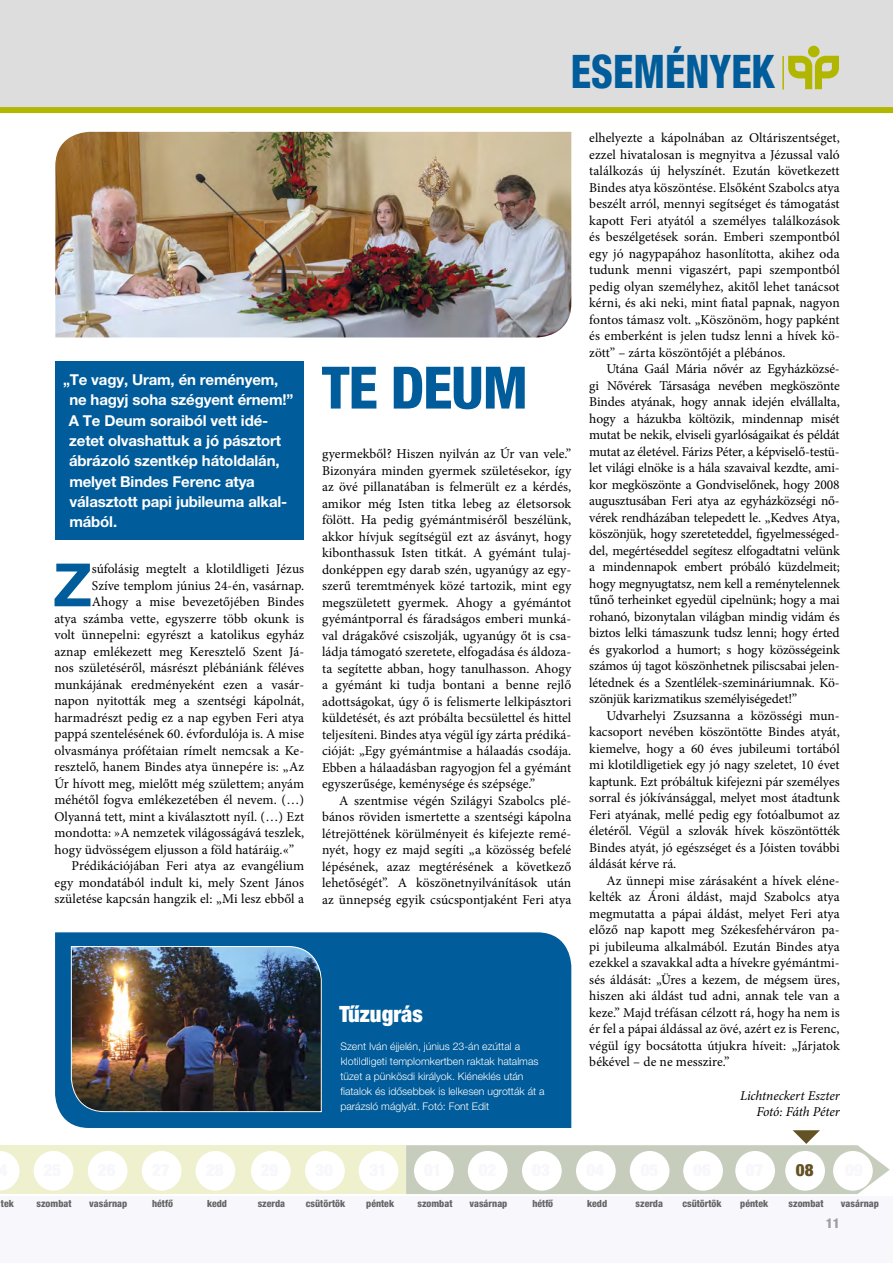
<style>
.page{position:relative;width:893px;height:1263px;background:#fff}
.page>*{position:absolute;margin:0;border:0;box-sizing:border-box;transform-origin:0 0}
.t1{font:700 59.7px "Helvetica Neue LT Pro";color:#005c9a}
.t2{font:800 condensed 58.5px "Helvetica Neue LT Pro";letter-spacing:-.02em;color:#005c9a}
.t3{font:800 condensed 46.35px "Helvetica Neue LT Pro";color:#005c9a;scale:.88 1}
.t4{font:900 condensed 22.5px "Helvetica Neue LT Pro";color:#fff}
.t5{font:900 condensed 16.95px "Helvetica Neue LT Pro";color:#625224}
.t6{font:700 15px/20.4px "Helvetica Neue LT Pro";letter-spacing:-.01em;color:#fff}
.t7{font:13.5px/16.5px "Minion Pro";letter-spacing:.005em;color:#000;text-align:justify}
.t8{font:italic 13.5px/16.5px "Minion Pro";letter-spacing:-.01em;color:#000;text-align:right}
.t9{font:800 condensed 13.5px "Helvetica Neue LT Pro";color:#98989b}
.t10{font:800 condensed 13.5px "Helvetica Neue LT Pro";color:#9d9d9c}
.t11{font:300 10.5px/15px "Helvetica Neue LT Pro";color:#fff}
.t12{font:800 condensed 9.9px "Helvetica Neue LT Pro";color:#656566}
</style>
<div class="page">
<div style="left:0;top:0;width:893px;height:107px;background:#ddd"></div>
<div style="left:808px;top:46px;width:12px;height:11px;background:#b1b700;border-radius:50%"></div>
<svg style="left:788px;top:56px;width:51px;height:33px"></svg>
<div style="left:0;top:107px;width:893px;height:6px;background:#b1b700"></div>
<div style="left:55px;top:361px;width:249px;height:179px;background:#005c9a"></div>
<hr style="left:782px;top:56px;width:2px;height:34px;background:#b1b700">
<div style="left:0;top:1196px;width:893px;height:67px;background:#f7f7fc"></div>
<div style="left:0;top:1145px;width:406px;height:49px;background:#eff0cd"></div>
<div style="left:359px;top:1151px;width:39px;height:39px;background:#fff;border-radius:50%"></div>
<div style="left:142px;top:1151px;width:39px;height:39px;background:#fff;border-radius:50%"></div>
<svg style="left:0;top:1151px;width:19px;height:39px"></svg>
<div style="left:196px;top:1151px;width:39px;height:39px;background:#fff;border-radius:50%"></div>
<div style="left:34px;top:1151px;width:39px;height:39px;background:#fff;border-radius:50%"></div>
<div style="left:251px;top:1151px;width:40px;height:39px;background:#fff;border-radius:50%"></div>
<div style="left:88px;top:1151px;width:39px;height:39px;background:#fff;border-radius:50%"></div>
<div style="left:305px;top:1151px;width:40px;height:39px;background:#fff;border-radius:50%"></div>
<div style="left:55px;top:932px;width:516px;height:196px;background:#005c9a"></div>
<img style="left:71px;top:946px;width:251px;height:166px">
<svg style="left:406px;top:1130px;width:484px;height:64px"></svg>
<img style="left:55px;top:132px;width:516px;height:205px">
<p class="t6" style="left:69px;top:369px;width:226px;text-indent:-6px">„Te vagy, Uram, én reményem, ne hagyj soha szégyent érnem!”<br>A Te Deum soraiból vett idé&shy;zetet olvashattuk a jó pásztort ábrázoló szentkép hátoldalán, melyet Bindes Ferenc atya választott papi jubileuma alkal&shy;mából.</p>
<h1 class="t1" style="left:53px;top:548px;width:40px">Z</h1>
<p class="t7" style="left:92px;top:561px;width:214px">súfolásig megtelt a klotildligeti Jézus</p>
<p class="t7" style="left:92px;top:577px;width:214px">Szíve templom június 24-én, vasárnap.</p>
<p class="t7" style="left:92px;top:594px;width:214px">Ahogy a mise bevezetőjében Bindes</p>
<p class="t7" style="left:55px;top:610px;width:251px">atya számba vette, egyszerre több okunk is</p>
<p class="t7" style="left:55px;top:627px;width:251px">volt ünnepelni: egyrészt a katolikus egyház</p>
<p class="t7" style="left:55px;top:643px;width:251px">aznap emlékezett meg Keresztelő Szent Já-</p>
<p class="t7" style="left:55px;top:660px;width:251px">nos születéséről, másrészt plébániánk féléves</p>
<p class="t7" style="left:55px;top:676px;width:251px">munkájának eredményeként ezen a vasár-</p>
<p class="t7" style="left:55px;top:693px;width:251px">napon nyitották meg a szentségi kápolnát,</p>
<p class="t7" style="left:55px;top:709px;width:251px">harmadrészt pedig ez a nap egyben Feri atya</p>
<p class="t7" style="left:55px;top:726px;width:251px">pappá szentelésének 60. évfordulója is. A mise</p>
<p class="t7" style="left:55px;top:742px;width:251px">olvasmánya prófétaian rímelt nemcsak a Ke-</p>
<p class="t7" style="left:55px;top:759px;width:251px">resztelő, hanem Bindes atya ünnepére is: „Az</p>
<p class="t7" style="left:55px;top:775px;width:251px">Úr hívott meg, mielőtt még születtem; anyám</p>
<p class="t7" style="left:55px;top:792px;width:251px">méhétől fogva emlékezetében él nevem. (…)</p>
<p class="t7" style="left:55px;top:808px;width:251px">Olyanná tett, mint a kiválasztott nyíl. (…) Ezt</p>
<p class="t7" style="left:55px;top:825px;width:251px">mondotta: »A nemzetek világosságává teszlek,</p>
<p class="t7" style="left:55px;top:841px;width:241px">hogy üdvösségem eljusson a föld határáig.«”</p>
<p class="t7" style="left:72px;top:858px;width:234px">Prédikációjában Feri atya az evangélium</p>
<p class="t7" style="left:55px;top:874px;width:251px">egy mondatából indult ki, mely Szent János</p>
<p class="t7" style="left:55px;top:891px;width:251px">születése kapcsán hangzik el: „Mi lesz ebből a</p>
<h3 class="t3" style="left:571px;top:43px;width:233px">ESEMÉNYEK</h3>
<h2 class="t2" style="left:322px;top:351px;width:208px">TE DEUM</h2>
<p class="t7" style="left:322px;top:446px;width:251px">gyermekből? Hiszen nyilván az Úr van vele.” Bizonyára minden gyermek születésekor, így az övé pillanatában is felmerült ez a kérdés, amikor még Isten titka lebeg az életsorsok fölött. Ha pedig gyémántmiséről beszélünk, akkor hívjuk segítségül ezt az ásványt, hogy kibonthassuk Isten titkát. A gyémánt tulaj&shy;donképpen egy darab szén, ugyanúgy az egy&shy;szerű teremtmények közé tartozik, mint egy megszületett gyermek. Ahogy a gyémántot gyémántporral és fáradságos emberi munká&shy;val drágakővé csiszolják, ugyanúgy őt is csa&shy;ládja támogató szeretete, elfogadása és áldoza&shy;ta segítette abban, hogy tanulhasson. Ahogy a gyémánt ki tudja bontani a benne rejlő adottságokat, úgy ő is felismerte lelkipásztori küldetését, és azt próbálta becsülettel és hittel teljesíteni. Bindes atya végül így zárta prédiká&shy;cióját: „Egy gyémántmise a hálaadás csodája.<br>Ebben a hálaadásban ragyogjon fel a gyémánt egyszerűsége, keménysége és szépsége.”</p>
<p class="t7" style="left:322px;top:792px;width:251px;text-indent:17px">A szentmise végén Szilágyi Szabolcs plé&shy;bános röviden ismertette a szentségi kápolna létrejöttének körülményeit és kifejezte remé&shy;nyét, hogy ez majd segíti „a közösség befelé lépésének, azaz megtérésének a következő lehetőségét”. A köszönetnyilvánítások után az ünnepség egyik csúcspontjaként Feri atya</p>
<h3 class="t4" style="left:340px;top:1000px;width:85px">Tűzugrás</h3>
<p class="t11" style="left:340px;top:1038px;width:206px">Szent Iván éjjelén, június 23-án ezúttal a klotildligeti templomkertben raktak hatalmas tüzet a pünkösdi királyok. Kiéneklés után fiatalok és idősebbek is lelkesen ugrották át a parázsló máglyát. Fotó: Font Edit</p>
<p class="t7" style="left:589px;top:130px;width:252px">elhelyezte a kápolnában az Oltáriszentséget, ezzel hivatalosan is megnyitva a Jézussal való találkozás új helyszínét. Ezután következett Bindes atya köszöntése. Elsőként Szabolcs atya beszélt arról, mennyi segítséget és támogatást kapott Feri atyától a személyes találkozások és beszélgetések során. Emberi szempontból egy jó nagypapához hasonlította, akihez oda tudunk menni vigaszért, papi szempontból pedig olyan személyhez, akitől lehet tanácsot kérni, és aki neki, mint fiatal papnak, nagyon fontos támasz volt. „Köszönöm, hogy papként és emberként is jelen tudsz lenni a hívek kö&shy;zött” – zárta köszöntőjét a plébános.</p>
<p class="t7" style="left:589px;top:361px;width:252px;text-indent:17px">Utána Gaál Mária nővér az Egyházközsé&shy;gi Nővérek Társasága nevében megköszönte Bindes atyának, hogy annak idején elvállalta, hogy a házukba költözik, mindennap misét mutat be nekik, elviseli gyarlóságaikat és példát mutat az életével. Fárizs Péter, a képviselő-testü&shy;let világi elnöke is a hála szavaival kezdte, ami&shy;kor megköszönte a Gondviselőnek, hogy 2008 augusztusában Feri atya az egyházközségi nő&shy;vérek rendházában telepedett le. „Kedves Atya, köszönjük, hogy szereteteddel, figyelmességed&shy;del, megértéseddel segítesz elfogadtatni velünk a mindennapok embert próbáló küzdelmeit; hogy megnyugtatsz, nem kell a reménytelennek tűnő terheinket egyedül cipelnünk; hogy a mai rohanó, bizonytalan világban mindig vidám és biztos lelki támaszunk tudsz lenni; hogy érted és gyakorlod a humort; s hogy közösségeink számos új tagot köszönhetnek piliscsabai jelen&shy;létednek és a Szentlélek-szemináriumnak. Kö&shy;szönjük karizmatikus személyiségedet!”</p>
<p class="t7" style="left:589px;top:707px;width:252px;text-indent:17px">Udvarhelyi Zsuzsanna a közösségi mun&shy;kacsoport nevében köszöntötte Bindes atyát, kiemelve, hogy a 60 éves jubileumi tortából mi klotildligetiek egy jó nagy szeletet, 10 évet kaptunk. Ezt próbáltuk kifejezni pár személyes sorral és jókívánsággal, melyet most átadtunk Feri atyának, mellé pedig egy fotóalbumot az életéről. Végül a szlovák hívek köszöntötték Bindes atyát, jó egészséget és a Jóisten további áldását kérve rá.</p>
<p class="t7" style="left:589px;top:872px;width:252px;text-indent:17px">Az ünnepi mise zárásaként a hívek eléne&shy;kelték az Ároni áldást, majd Szabolcs atya megmutatta a pápai áldást, melyet Feri atya előző nap kapott meg Székesfehérváron pa&shy;pi jubileuma alkalmából. Ezután Bindes atya ezekkel a szavakkal adta a hívekre gyémántmi&shy;sés áldását: „Üres a kezem, de mégsem üres, hiszen aki áldást tud adni, annak tele van a keze.” Majd tréfásan célzott rá, hogy ha nem is ér fel a pápai áldással az övé, azért ez is Ferenc, végül így bocsátotta útjukra híveit: „Járjatok békével – de ne messzire.”</p>
<p class="t8" style="left:740px;top:1087px;width:101px">Lichtneckert Eszter<br>Fotó: Fáth Péter</p>
<p class="t5" style="left:796px;top:1159px;width:19px">08</p>
<p class="t12" style="left:1px;top:1198px;width:14px">tek</p>
<p class="t12" style="left:37px;top:1198px;width:37px">szombat</p>
<p class="t12" style="left:89px;top:1198px;width:39px">vasárnap</p>
<p class="t12" style="left:152px;top:1198px;width:22px">hétfő</p>
<p class="t12" style="left:207px;top:1198px;width:21px">kedd</p>
<p class="t12" style="left:258px;top:1198px;width:29px">szerda</p>
<p class="t12" style="left:306px;top:1198px;width:41px">csütörtök</p>
<p class="t12" style="left:366px;top:1198px;width:29px">péntek</p>
<p class="t12" style="left:417px;top:1198px;width:37px">szombat</p>
<p class="t12" style="left:469px;top:1198px;width:39px">vasárnap</p>
<p class="t12" style="left:532px;top:1198px;width:22px">hétfő</p>
<p class="t12" style="left:587px;top:1198px;width:21px">kedd</p>
<p class="t12" style="left:636px;top:1198px;width:29px">szerda</p>
<p class="t12" style="left:682px;top:1198px;width:41px">csütörtök</p>
<p class="t12" style="left:740px;top:1198px;width:29px">péntek</p>
<p class="t12" style="left:789px;top:1198px;width:37px">szombat</p>
<p class="t12" style="left:841px;top:1198px;width:39px">vasárnap</p>
<p class="t10" style="left:826px;top:1214px;width:16px">11</p>
<p class="t9" style="left:825px;top:1212px;width:16px">11</p>
</div>
